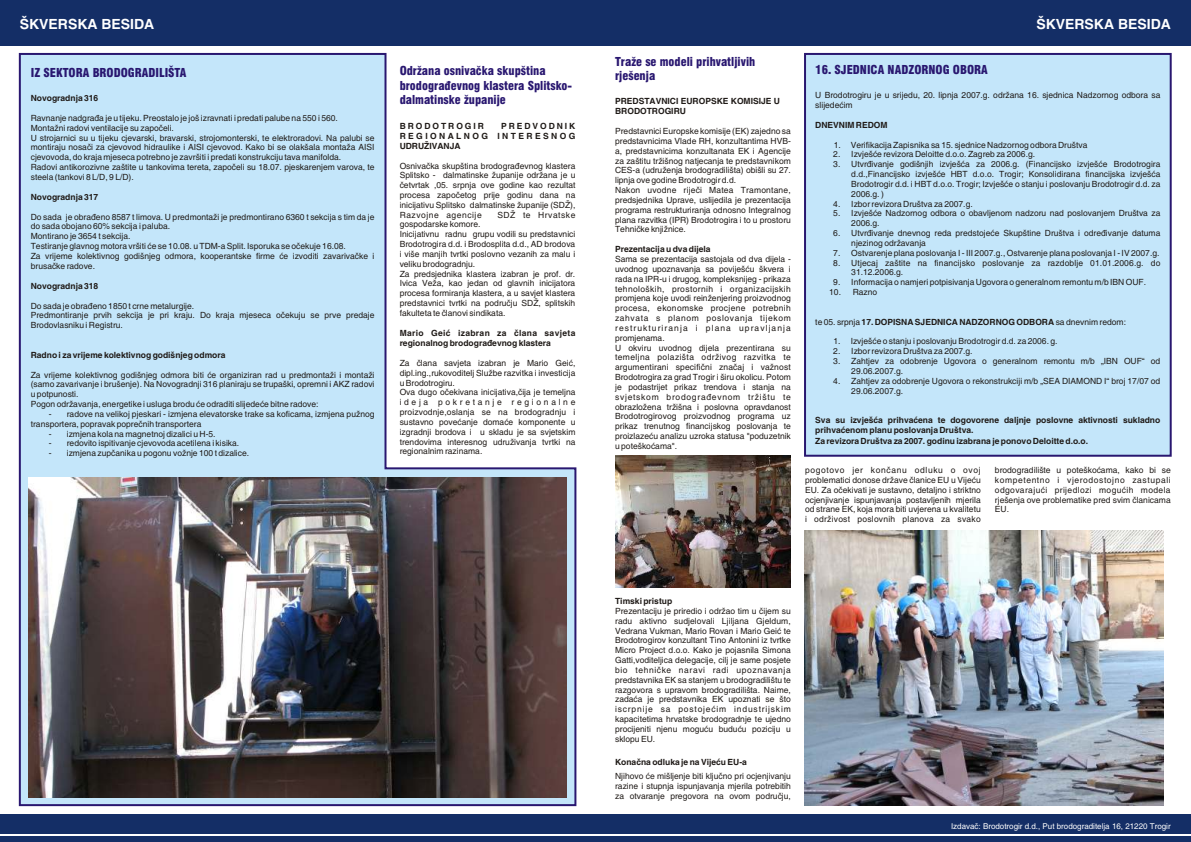
<style>
.page{position:relative;width:1191px;height:842px;background:#fff}
.page>*{position:absolute;margin:0;border:0;box-sizing:border-box;transform-origin:0 0}
.t1{font:700 14px "Helvetica";color:#fff}
.t2{font:12px/14.4px "Swis 721 Blk Cn BT";color:#291770}
.t3{font:8.5px/9.8px "Helvetica";color:#1f1a17}
.t4{font:700 8.5px/10.1px "Helvetica";color:#1f1a17}
.t5{font:8.5px "Helvetica";letter-spacing:.06em;color:#1f1a17}
.t6{font:700 8.5px "Helvetica";letter-spacing:.23em;color:#1f1a17}
.t7{font:8px "Helvetica";color:#fff}
.s1{font-weight:400}
</style>
<div class="page">
<div style="left:804px;top:53px;width:368px;height:404px;background:#c4e6fa;border:2px solid #291770"></div>
<svg style="left:18px;top:52px;width:559px;height:755px;fill:#c4e6fa"></svg>
<div style="left:0;top:0;width:1191px;height:45px;background:#142e66"></div>
<div style="left:0;top:836px;width:1191px;height:6px;background:#142e66"></div>
<div style="left:0;top:814px;width:1191px;height:19px;background:#142e66"></div>
<img style="left:615px;top:456px;width:176px;height:132px">
<img style="left:804px;top:530px;width:359px;height:275px">
<img style="left:28px;top:478px;width:539px;height:319px">
<h1 class="t1" style="left:20px;top:19px;width:136px">ŠKVERSKA BESIDA</h1>
<h1 class="t1" style="left:1036px;top:19px;width:136px">ŠKVERSKA BESIDA</h1>
<h2 class="t2" style="left:31px;top:67px;width:157px">IZ SEKTORA BRODOGRADILIŠTA</h2>
<p class="t4" style="left:31px;top:94px;width:69px">Novogradnja 316</p>
<p class="t3" style="left:31px;top:114px;width:345px">Ravnanje nadgraða je u tijeku. Preostalo je još izravnati i predati palube na 550 i 560.<br>Montažni radovi ventilacije su zapoèeli.<br>U strojarnici su u tijeku cjevarski, bravarski, strojomonterski, te elektroradovi. Na palubi se montiraju nosaèi za cjevovod hidraulike i AISI cjevovod. Kako bi se olakšala montaža AISI cjevovoda, do kraja mjeseca potrebno je završiti i predati konstrukciju tava manifolda.<br>Radovi antikorozivne zaštite u tankovima tereta, zapoèeli su 18.07. pjeskarenjem varova, te steela (tankovi 8 L/D, 9 L/D).</p>
<p class="t4" style="left:31px;top:193px;width:69px">Novogradnja 317</p>
<p class="t3" style="left:31px;top:212px;width:345px">Do sada je obraðeno 8587 t limova. U predmontaži je predmontirano 6360 t sekcija s tim da je do sada obojano 60% sekcija i paluba.<br>Montirano je 3654 t sekcija.<br>Testiranje glavnog motora vršiti æe se 10.08. u TDM-a Split. Isporuka se oèekuje 16.08.<br>Za vrijeme kolektivnog godišnjeg odmora, kooperantske firme æe izvoditi zavarivaèke i brusaèke radove.</p>
<p class="t4" style="left:31px;top:281px;width:69px">Novogradnja 318</p>
<p class="t3" style="left:31px;top:301px;width:345px">Do sada je obraðeno 1850 t crne metalurgije.<br>Predmontiranje prvih sekcija je pri kraju. Do kraja mjeseca oèekuju se prve predaje<br>Brodovlasniku i Registru.</p>
<p class="t4" style="left:31px;top:351px;width:196px">Radno i za vrijeme kolektivnog godišnjeg odmora</p>
<p class="t3" style="left:31px;top:371px;width:345px">Za vrijeme kolektivnog godišnjeg odmora biti æe organiziran rad u predmontaži i montaži (samo zavarivanje i brušenje). Na Novogradnji 316 planiraju se trupaški, opremni i AKZ radovi u potpunosti.<br>Pogon održavanja, energetike i usluga brodu æe odraditi slijedeæe bitne radove:</p>
<p class="t3" style="left:31px;top:410px;width:345px;text-indent:18px">- radove na velikoj pjeskari - izmjena elevatorske trake sa koficama, izmjena pužnog transportera, popravak popreènih transportera</p>
<p class="t3" style="left:49px;top:429px;width:168px">- izmjena kola na magnetnoj dizalici u H-5.</p>
<p class="t3" style="left:49px;top:439px;width:192px">- redovito ispitivanje cjevovoda acetilena i kisika.</p>
<p class="t3" style="left:49px;top:449px;width:202px">- izmjena zupèanika u pogonu vožnje 100 t dizalice.</p>
<h2 class="t2" style="left:400px;top:65px;width:174px">Održana osnivaèka skupština brodograðevnog klastera Splitsko&shy;dalmatinske županije</h2>
<p class="t6" style="left:400px;top:122px;width:86px">BRODOTROGIR</p>
<p class="t4" style="left:400px;top:121px;width:177px;text-align:justify;text-indent:101px">PREDVODNIK REGIONALNOG INTERESNOG UDRUŽIVANJA</p>
<p class="t3" style="left:400px;top:161px;width:177px;text-align:justify">Osnivaèka skupština brodograðevnog klastera Splitsko - dalmatinske županije održana je u èetvrtak ,05. srpnja ove godine kao rezultat procesa zapoèetog prije godinu dana na inicijativu Splitsko dalmatinske županije (SDŽ), Razvojne agencije</p>
<p class="t5" style="left:497px;top:211px;width:80px">SDŽ te Hrvatske</p>
<p class="t3" style="left:400px;top:220px;width:177px">gospodarske komore.<br>Inicijativnu radnu grupu vodili su predstavnici Brodotrogira d.d. i Brodosplita d.d., AD brodova i više manjih tvrtki poslovno vezanih za malu i veliku brodogradnju.<br>Za predsjednika klastera izabran je prof. dr.<br>Ivica Veža, kao jedan od glavnih inicijatora procesa formiranja klastera, a u savjet klastera predstavnici tvrtki na podruèju SDŽ, splitskih fakulteta te èlanovi sindikata.</p>
<p class="t4" style="left:400px;top:329px;width:177px">Mario Geiæ izabran za èlana savjeta regionalnog brodograðevnog klastera</p>
<p class="t3" style="left:400px;top:359px;width:177px">Za èlana savjeta izabran je Mario Geiæ, dipl.ing.,rukovoditelj Službe razvitka i investicija u Brodotrogiru.<br>Ova dugo oèekivana inicijativa,èija je temeljna ideja pokretanje regionalne proizvodnje,oslanja se na brodogradnju i sustavno poveæanje domaæe komponente u izgradnji brodova i u skladu je sa svjetskim trendovima interesnog udruživanja tvrtki na regionalnim razinama.</p>
<h2 class="t2" style="left:615px;top:55px;width:142px">Traže se modeli prihvatljivih rješenja</h2>
<p class="t4" style="left:615px;top:97px;width:166px">PREDSTAVNICI EUROPSKE KOMISIJE U<br>BRODOTROGIRU</p>
<p class="t3" style="left:615px;top:127px;width:177px">Predstavnici Europske komisije (EK) zajedno sa predstavnicima Vlade RH, konzultantima HVB&shy;a, predstavnicima konzultanata EK i Agencije za zaštitu tržišnog natjecanja te predstavnikom CES-a (udruženja brodogradilišta) obišli su 27. lipnja ove godine Brodotrogir d.d.<br>Nakon uvodne rijeèi Matea Tramontane, predsjednika Uprave, uslijedila je prezentacija programa restrukturiranja odnosno Integralnog plana razvitka (IPR) Brodotrogira i to u prostoru Tehnièke knjižnice.</p>
<p class="t4" style="left:615px;top:245px;width:97px">Prezentacija u dva dijela</p>
<p class="t3" style="left:615px;top:255px;width:177px">Sama se prezentacija sastojala od dva dijela - uvodnog upoznavanja sa poviješæu škvera i rada na IPR-u i drugog, kompleksnijeg - prikaza tehnoloških, prostornih i organizacijskih promjena koje uvodi reinženjering proizvodnog procesa, ekonomske procjene potrebnih zahvata s planom poslovanja tijekom restrukturiranja i plana upravljanja promjenama.<br>U okviru uvodnog dijela prezentirana su temeljna polazišta održivog razvitka te argumentirani specifièni znaèaj i važnost Brodotrogira za grad Trogir i širu okolicu. Potom je podastrijet prikaz trendova i stanja na svjetskom brodograðevnom tržištu te obrazložena tržišna i poslovna opravdanost Brodotrogirovog proizvodnog programa uz prikaz trenutnog financijskog poslovanja te proizlazeæu analizu uzroka statusa "poduzetnik u poteškoæama".</p>
<h2 class="t2" style="left:815px;top:64px;width:174px">16. SJEDNICA NADZORNOG OBORA</h2>
<p class="t3" style="left:815px;top:91px;width:347px">U Brodotrogiru je u srijedu, 20. lipnja 2007.g. održana 16. sjednica Nadzornog odbora sa slijedeæim</p>
<p class="t4" style="left:815px;top:121px;width:74px">DNEVNIM REDOM</p>
<p class="t3" style="left:834px;top:140px;width:255px">1. Verifikacija Zapisnika sa 15. sjednice Nadzornog odbora Društva</p>
<p class="t3" style="left:833px;top:150px;width:203px">2. Izvješæe revizora Deloitte d.o.o. Zagreb za 2006.g.</p>
<p class="t3" style="left:851px;top:160px;width:311px;text-align:justify;text-indent:-18px">3. Utvrðivanje godišnjih izvješæa za 2006.g. (Financijsko izvješæe Brodotrogira d.d.,Financijsko izvješæe HBT d.o.o. Trogir; Konsolidirana financijska izvješæa Brodotrogir d.d. i HBT d.o.o. Trogir; Izvješæe o stanju i poslovanju Brodotrogir d.d. za 2006.g. )</p>
<p class="t3" style="left:833px;top:199px;width:141px">4. Izbor revizora Društva za 2007.g.</p>
<p class="t3" style="left:851px;top:209px;width:311px;text-indent:-18px">5. Izvješæe Nadzornog odbora o obavljenom nadzoru nad poslovanjem Društva za<br>2006.g.</p>
<p class="t3" style="left:851px;top:229px;width:311px;text-indent:-18px">6. Utvrðivanje dnevnog reda predstojeæe Skupštine Društva i odreðivanje datuma njezinog održavanja</p>
<p class="t3" style="left:833px;top:249px;width:328px">7. Ostvarenje plana poslovanja I - III 2007.g., Ostvarenje plana poslovanja I - IV 2007.g.</p>
<p class="t3" style="left:851px;top:258px;width:311px;text-indent:-18px">8. Utjecaj zaštite na financijsko poslovanje za razdoblje 01.01.2006.g. do<br>31.12.2006.g.</p>
<p class="t3" style="left:833px;top:278px;width:314px">9. Informacija o namjeri potpisivanja Ugovora o generalnom remontu m/b IBN OUF.</p>
<p class="t3" style="left:829px;top:288px;width:50px">10. Razno</p>
<p class="t4" style="left:815px;top:317px;width:312px"><span class="s1">te 05. srpnja</span> 17. DOPISNA SJEDNICA NADZORNOG ODBORA <span class="s1">sa dnevnim redom:</span></p>
<p class="t3" style="left:833px;top:337px;width:226px">1. Izvješæe o stanju i poslovanju Brodotrogir d.d. za 2006. g.</p>
<p class="t3" style="left:833px;top:347px;width:141px">2. Izbor revizora Društva za 2007.g.</p>
<p class="t3" style="left:851px;top:357px;width:310px;text-indent:-18px">3. Zahtjev za odobrenje Ugovora o generalnom remontu m/b „IBN OUF“ od<br>29.06.2007.g.</p>
<p class="t3" style="left:851px;top:377px;width:310px;text-indent:-18px">4. Zahtjev za odobrenje Ugovora o rekonstrukciji m/b „SEA DIAMOND I“ broj 17/07 od<br>29.06.2007.g.</p>
<p class="t4" style="left:815px;top:416px;width:347px">Sva su izvješæa prihvaæena te dogovorene daljnje poslovne aktivnosti sukladno prihvaæenom planu poslovanja Društva.<br>Za revizora Društva za 2007. godinu izabrana je ponovo Deloitte d.o.o.</p>
<p class="t3" style="left:805px;top:466px;width:177px;text-align:justify">pogotovo jer konèanu odluku o ovoj problematici donose države èlanice EU u Vijeæu EU. Za oèekivati je sustavno, detaljno i striktno ocjenjivanje ispunjavanja postavljenih mjerila od strane EK, koja mora biti uvjerena u kvalitetu i održivost poslovnih planova za svako</p>
<p class="t3" style="left:995px;top:466px;width:177px;text-align:justify">brodogradilište u poteškoæama, kako bi se kompetentno i vjerodostojno zastupali odgovarajuæi prijedlozi moguæih modela rješenja ove problematike pred svim èlanicama EU.</p>
<p class="t4" style="left:615px;top:597px;width:59px">Timski pristup</p>
<p class="t3" style="left:615px;top:607px;width:177px;text-align:justify">Prezentaciju je priredio i održao tim u èijem su radu aktivno sudjelovali Ljiljana Gjeldum, Vedrana Vukman, Mario Rovan i Mario Geiæ te Brodotrogirov konzultant Tino Antonini iz tvrtke Micro Project d.o.o. Kako je pojasnila Simona Gatti,voditeljica delegacije, cilj je same posjete bio tehnièke naravi radi upoznavanja predstavnika EK sa stanjem u brodogradilištu te razgovora s upravom brodogradilišta. Naime, zadaæa je predstavnika EK upoznati se što iscrpnije sa postojeæim industrijskim kapacitetima hrvatske brodogradnje te ujedno procijeniti njenu moguæu buduæu poziciju u sklopu EU.</p>
<p class="t4" style="left:615px;top:758px;width:133px">Konaèna odluka je na Vijeæu EU-a</p>
<p class="t3" style="left:615px;top:772px;width:177px;text-align:justify">Njihovo æe mišljenje biti kljuèno pri ocjenjivanju razine i stupnja ispunjavanja mjerila potrebitih za otvaranje pregovora na ovom podruèju,</p>
<p class="t7" style="left:951px;top:823px;width:221px">Izdavaè: Brodotrogir d.d., Put brodograditelja 16, 21220 Trogir</p>
</div>
